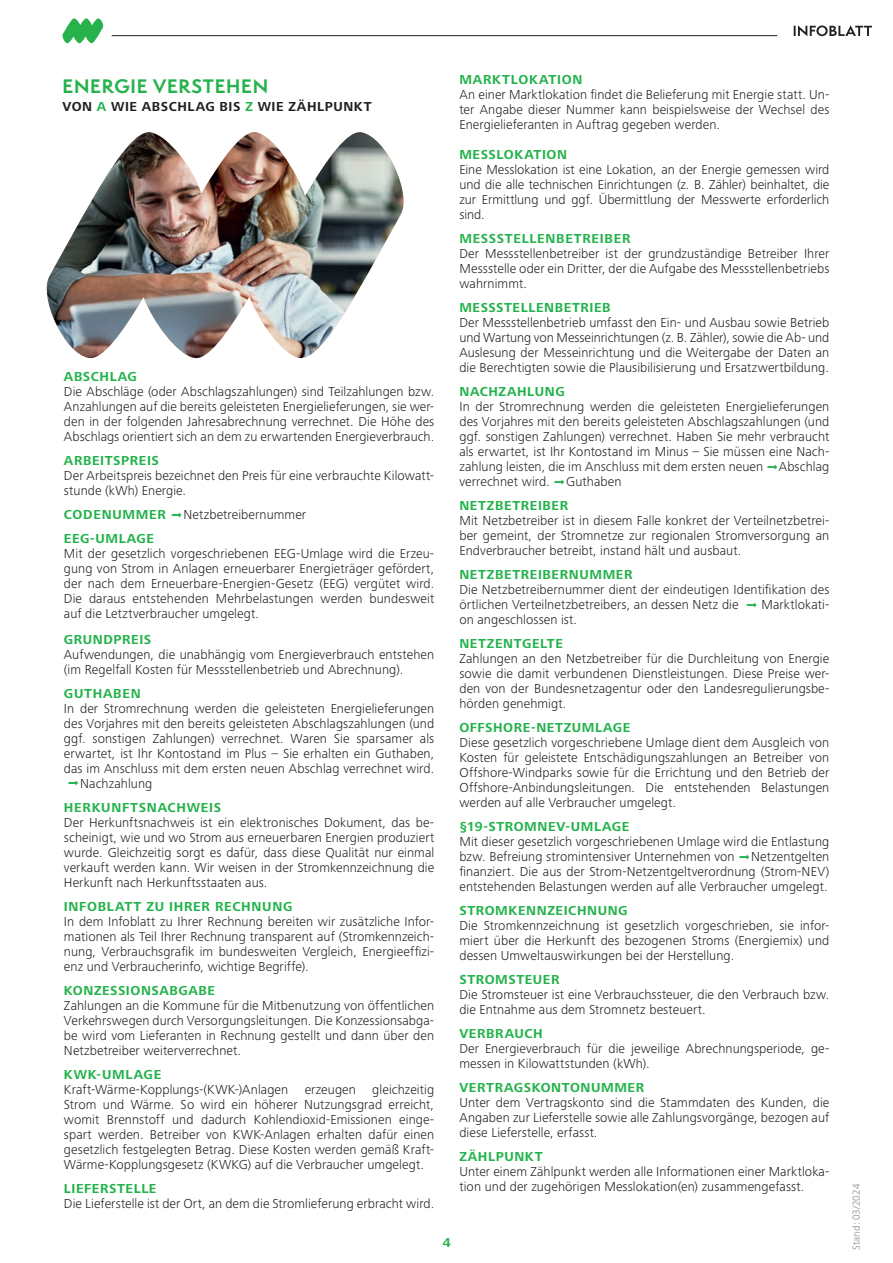
<style>
.page{position:relative;width:893px;height:1263px;background:#fff}
.page>*{position:absolute;margin:0;border:0;box-sizing:border-box;transform-origin:0 0}
.t1{font:700 18px "Semplicita Pro";letter-spacing:.04em;color:#23b24b}
.t2{font:300 13.5px/15px "Frutiger Next Pro";letter-spacing:.01em;color:#231f20;text-align:justify}
.t3{font:700 13.5px "Frutiger Next Pro";letter-spacing:.045em;color:#23b24b}
.t4{font:700 13.5px "Frutiger Next Pro";letter-spacing:.045em;color:#231f20}
.t5{font:300 10.5px "Frutiger Next Pro";color:#84898b}
.s1{color:#23b24b}
</style>
<div class="page">
<hr style="left:112px;top:35px;width:665px;height:1px;background:#231f20">
<svg style="left:794px;top:25px;width:78px;height:11px"></svg>
<svg style="left:62px;top:18px;width:42px;height:26px"></svg>
<img style="left:46px;top:132px;width:358px;height:227px">
<h1 class="t1" style="left:62px;top:72px;width:207px">ENERGIE VERSTEHEN</h1>
<p class="t4" style="left:62px;top:98px;width:311px">VON <span class="s1">A</span> WIE ABSCHLAG BIS <span class="s1">Z</span> WIE ZÄHLPUNKT</p>
<p class="t3" style="left:64px;top:369px;width:74px">ABSCHLAG</p>
<p class="t2" style="left:64px;top:384px;width:372px">Die Abschläge (oder Abschlagszahlungen) sind Teilzahlungen bzw.<br>Anzahlungen auf die bereits geleisteten Energielieferungen, sie wer&shy;den in der folgenden Jahresabrechnung verrechnet. Die Höhe des Abschlags orientiert sich an dem zu erwartenden Energieverbrauch.</p>
<p class="t3" style="left:64px;top:453px;width:97px">ARBEITSPREIS</p>
<p class="t2" style="left:64px;top:468px;width:372px">Der Arbeitspreis bezeichnet den Preis für eine verbrauchte Kilowatt&shy;stunde (kWh) Energie.</p>
<p class="t3" style="left:64px;top:507px;width:104px">CODENUMMER</p>
<p class="t2" style="left:183px;top:507px;width:124px">Netzbetreibernummer</p>
<p class="t3" style="left:64px;top:531px;width:92px">EEG-UMLAGE</p>
<p class="t2" style="left:64px;top:546px;width:372px">Mit der gesetzlich vorgeschriebenen EEG-Umlage wird die Erzeu&shy;gung von Strom in Anlagen erneuerbarer Energieträger gefördert, der nach dem Erneuerbare-Energien-Gesetz (EEG) vergütet wird.<br>Die daraus entstehenden Mehrbelastungen werden bundesweit auf die Letztverbraucher umgelegt.</p>
<p class="t3" style="left:64px;top:632px;width:89px">GRUNDPREIS</p>
<p class="t2" style="left:64px;top:647px;width:372px">Aufwendungen, die unabhängig vom Energieverbrauch entstehen (im Regelfall Kosten für Messstellenbetrieb und Abrechnung).</p>
<p class="t3" style="left:64px;top:686px;width:78px">GUTHABEN</p>
<p class="t2" style="left:64px;top:701px;width:372px">In der Stromrechnung werden die geleisteten Energielieferungen</p>
<p class="t2" style="left:64px;top:716px;width:372px">des Vorjahres mit den bereits geleisteten Abschlagszahlungen (und</p>
<p class="t2" style="left:64px;top:731px;width:372px">ggf. sonstigen Zahlungen) verrechnet. Waren Sie sparsamer als</p>
<p class="t2" style="left:64px;top:746px;width:372px">erwartet, ist Ihr Kontostand im Plus – Sie erhalten ein Guthaben,</p>
<p class="t2" style="left:64px;top:761px;width:372px">das im Anschluss mit dem ersten neuen Abschlag verrechnet wird.</p>
<p class="t2" style="left:80px;top:776px;width:74px">Nachzahlung</p>
<p class="t3" style="left:64px;top:800px;width:159px">HERKUNFTSNACHWEIS</p>
<p class="t2" style="left:64px;top:815px;width:372px">Der Herkunftsnachweis ist ein elektronisches Dokument, das be&shy;scheinigt, wie und wo Strom aus erneuerbaren Energien produziert wurde. Gleichzeitig sorgt es dafür, dass diese Qualität nur einmal verkauft werden kann. Wir weisen in der Stromkennzeichnung die Herkunft nach Herkunftsstaaten aus.</p>
<p class="t3" style="left:64px;top:899px;width:230px">INFOBLATT ZU IHRER RECHNUNG</p>
<p class="t2" style="left:64px;top:914px;width:372px">In dem Infoblatt zu Ihrer Rechnung bereiten wir zusätzliche Infor&shy;mationen als Teil Ihrer Rechnung transparent auf (Stromkennzeich&shy;nung, Verbrauchsgrafik im bundesweiten Vergleich, Energieeffizi&shy;enz und Verbraucherinfo, wichtige Begriffe).</p>
<p class="t3" style="left:64px;top:983px;width:153px">KONZESSIONSABGABE</p>
<p class="t2" style="left:64px;top:998px;width:372px">Zahlungen an die Kommune für die Mitbenutzung von öffentlichen Verkehrswegen durch Versorgungsleitungen. Die Konzessionsabga&shy;be wird vom Lieferanten in Rechnung gestellt und dann über den Netzbetreiber weiterverrechnet.</p>
<p class="t3" style="left:64px;top:1067px;width:99px">KWK-UMLAGE</p>
<p class="t2" style="left:64px;top:1082px;width:372px">Kraft-Wärme-Kopplungs-(KWK-)Anlagen erzeugen gleichzeitig Strom und Wärme. So wird ein höherer Nutzungsgrad erreicht, womit Brennstoff und dadurch Kohlendioxid-Emissionen einge&shy;spart werden. Betreiber von KWK-Anlagen erhalten dafür einen gesetzlich festgelegten Betrag. Diese Kosten werden gemäß Kraft-Wärme-Kopplungsgesetz (KWKG) auf die Verbraucher umgelegt.</p>
<p class="t3" style="left:64px;top:1181px;width:94px">LIEFERSTELLE</p>
<p class="t2" style="left:64px;top:1196px;width:372px">Die Lieferstelle ist der Ort, an dem die Stromlieferung erbracht wird.</p>
<p class="t3" style="left:459px;top:72px;width:125px">MARKTLOKATION</p>
<p class="t2" style="left:459px;top:87px;width:371px">An einer Marktlokation findet die Belieferung mit Energie statt. Un&shy;ter Angabe dieser Nummer kann beispielsweise der Wechsel des Energielieferanten in Auftrag gegeben werden.</p>
<p class="t3" style="left:459px;top:147px;width:109px">MESSLOKATION</p>
<p class="t2" style="left:459px;top:162px;width:371px">Eine Messlokation ist eine Lokation, an der Energie gemessen wird und die alle technischen Einrichtungen (z. B. Zähler) beinhaltet, die zur Ermittlung und ggf. Übermittlung der Messwerte erforderlich sind.</p>
<p class="t3" style="left:459px;top:231px;width:173px">MESSSTELLENBETREIBER</p>
<p class="t2" style="left:459px;top:246px;width:371px">Der Messstellenbetreiber ist der grundzuständige Betreiber Ihrer Messstelle oder ein Dritter, der die Aufgabe des Messstellenbetriebs wahrnimmt.</p>
<p class="t3" style="left:459px;top:300px;width:153px">MESSSTELLENBETRIEB</p>
<p class="t2" style="left:459px;top:315px;width:371px">Der Messstellenbetrieb umfasst den Ein- und Ausbau sowie Betrieb und Wartung von Messeinrichtungen (z. B. Zähler), sowie die Ab- und Auslesung der Messeinrichtung und die Weitergabe der Daten an die Berechtigten sowie die Plausibilisierung und Ersatzwertbildung.</p>
<p class="t3" style="left:459px;top:384px;width:107px">NACHZAHLUNG</p>
<p class="t2" style="left:459px;top:399px;width:371px">In der Stromrechnung werden die geleisteten Energielieferungen des Vorjahres mit den bereits geleisteten Abschlagszahlungen (und ggf. sonstigen Zahlungen) verrechnet. Haben Sie mehr verbraucht als erwartet, ist Ihr Kontostand im Minus – Sie müssen eine Nach&shy;zahlung leisten, die im Anschluss mit dem ersten neuen Abschlag verrechnet wird. Guthaben</p>
<p class="t3" style="left:459px;top:498px;width:110px">NETZBETREIBER</p>
<p class="t2" style="left:459px;top:513px;width:371px">Mit Netzbetreiber ist in diesem Falle konkret der Verteilnetzbetrei&shy;ber gemeint, der Stromnetze zur regionalen Stromversorgung an Endverbraucher betreibt, instand hält und ausbaut.</p>
<p class="t3" style="left:459px;top:567px;width:175px">NETZBETREIBERNUMMER</p>
<p class="t2" style="left:459px;top:582px;width:371px">Die Netzbetreibernummer dient der eindeutigen Identifikation des örtlichen Verteilnetzbetreibers, an dessen Netz die</p>
<p class="t2" style="left:761px;top:597px;width:69px">Marktlokati-</p>
<p class="t2" style="left:459px;top:612px;width:119px">on angeschlossen ist.</p>
<p class="t3" style="left:459px;top:636px;width:105px">NETZENTGELTE</p>
<p class="t2" style="left:459px;top:651px;width:371px">Zahlungen an den Netzbetreiber für die Durchleitung von Energie sowie die damit verbundenen Dienstleistungen. Diese Preise wer&shy;den von der Bundesnetzagentur oder den Landesregulierungsbe&shy;hörden genehmigt.</p>
<p class="t3" style="left:459px;top:720px;width:173px">OFFSHORE-NETZUMLAGE</p>
<p class="t2" style="left:459px;top:735px;width:371px">Diese gesetzlich vorgeschriebene Umlage dient dem Ausgleich von Kosten für geleistete Entschädigungszahlungen an Betreiber von Offshore-Windparks sowie für die Errichtung und den Betrieb der Offshore-Anbindungsleitungen. Die entstehenden Belastungen werden auf alle Verbraucher umgelegt.</p>
<p class="t3" style="left:459px;top:819px;width:172px">§19-STROMNEV-UMLAGE</p>
<p class="t2" style="left:459px;top:834px;width:371px">Mit dieser gesetzlich vorgeschriebenen Umlage wird die Entlastung bzw. Befreiung stromintensiver Unternehmen von Netzentgelten finanziert. Die aus der Strom-Netzentgeltverordnung (Strom-NEV) entstehenden Belastungen werden auf alle Verbraucher umgelegt.</p>
<p class="t3" style="left:459px;top:903px;width:170px">STROMKENNZEICHNUNG</p>
<p class="t2" style="left:459px;top:918px;width:372px">Die Stromkennzeichnung ist gesetzlich vorgeschrieben, sie infor&shy;miert über die Herkunft des bezogenen Stroms (Energiemix) und dessen Umweltauswirkungen bei der Herstellung.</p>
<p class="t3" style="left:459px;top:972px;width:102px">STROMSTEUER</p>
<p class="t2" style="left:459px;top:987px;width:371px">Die Stromsteuer ist eine Verbrauchssteuer, die den Verbrauch bzw. die Entnahme aus dem Stromnetz besteuert.</p>
<p class="t3" style="left:459px;top:1026px;width:85px">VERBRAUCH</p>
<p class="t2" style="left:459px;top:1041px;width:371px">Der Energieverbrauch für die jeweilige Abrechnungsperiode, ge&shy;messen in Kilowattstunden (kWh).</p>
<p class="t3" style="left:459px;top:1080px;width:186px">VERTRAGSKONTONUMMER</p>
<p class="t2" style="left:459px;top:1095px;width:371px">Unter dem Vertragskonto sind die Stammdaten des Kunden, die Angaben zur Lieferstelle sowie alle Zahlungsvorgänge, bezogen auf diese Lieferstelle, erfasst.</p>
<p class="t3" style="left:459px;top:1149px;width:85px">ZÄHLPUNKT</p>
<p class="t2" style="left:459px;top:1164px;width:371px">Unter einem Zählpunkt werden alle Informationen einer Marktloka&shy;tion und der zugehörigen Messlokation(en) zusammengefasst.</p>
<p class="t3" style="left:443px;top:1235px;width:9px">4</p>
<p class="t5" style="left:850px;top:1250px;width:68px;rotate:-90deg">Stand: 03/2024</p>
</div>
